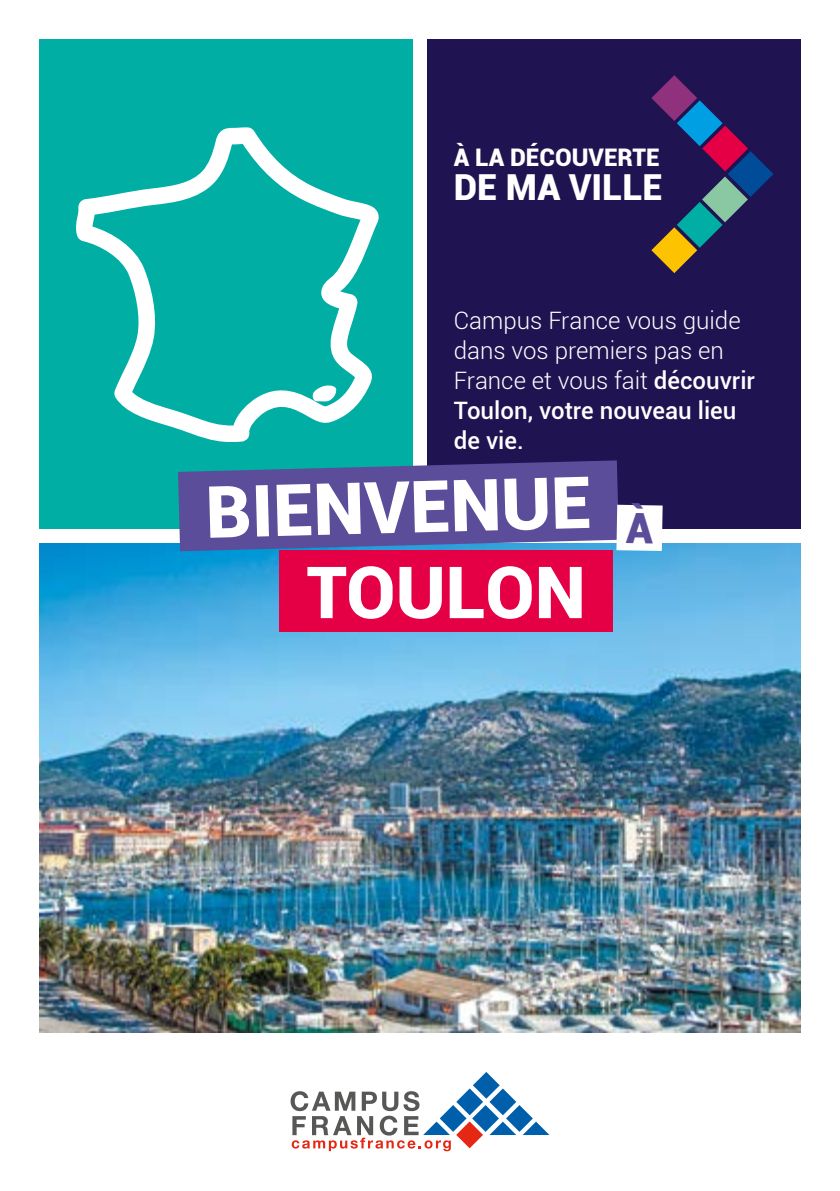
<style>
.page{position:relative;width:840px;height:1191px;background:#fff}
.page>*{position:absolute;margin:0;border:0;box-sizing:border-box;transform-origin:0 0}
.t1{font:900 72px "Roboto";color:#fff}
.t2{font:900 35.8px "Roboto";color:#fff}
.t3{font:900 24.2px "Roboto";color:#fff}
.t4{font:300 24px/30px "Roboto";color:#fff}
.s1{font-weight:500}
</style>
<div class="page">
<div style="left:40px;top:40px;width:372px;height:489px;background:#00aea4"></div>
<div style="left:427px;top:40px;width:372px;height:489px;background:#201351"></div>
<svg style="left:651px;top:75px;width:122px;height:198px"></svg>
<img style="left:40px;top:543px;width:759px;height:489px">
<svg style="left:75px;top:127px;width:304px;height:315px"></svg>
<svg style="left:312px;top:384px;width:26px;height:17px"></svg>
<svg style="left:290px;top:1072px;width:259px;height:79px"></svg>
<svg style="left:178px;top:460px;width:440px;height:91px;background:#55569e"></svg>
<div style="left:279px;top:550px;width:333px;height:82px;background:#e50046"></div>
<div style="left:616px;top:505px;width:46px;height:46px;background:#fff"></div>
<p class="t3" style="left:453px;top:140px;width:207px">À LA DÉCOUVERTE</p>
<h2 class="t2" style="left:453px;top:162px;width:210px">DE MA VILLE</h2>
<p class="t4" style="left:453px;top:305px;width:302px">Campus France vous guide dans vos premiers pas en<br>France et vous fait <span class="s1">découvrir<br>Toulon, votre nouveau lieu de vie.</span></p>
<h1 class="t1" style="left:203px;top:463px;width:387px;rotate:-2deg">BIENVENUE</h1>
<h1 class="t1" style="left:306px;top:541px;width:280px">TOULON</h1>
</div>
